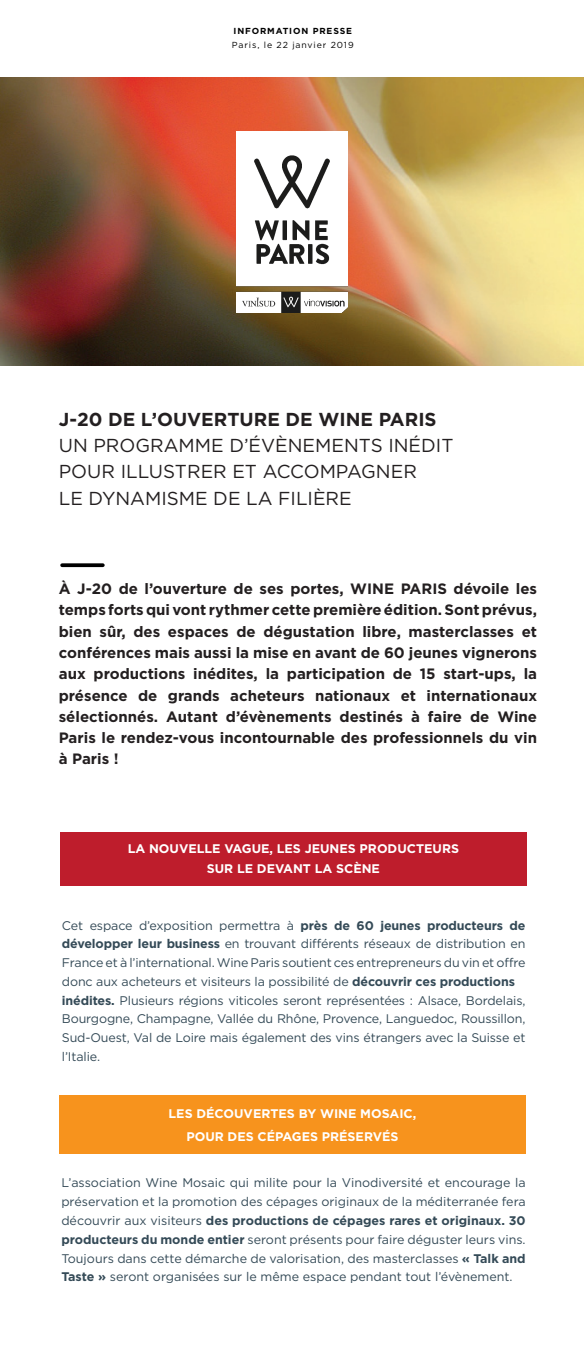
<style>
.page{position:relative;width:584px;height:1352px;background:#fff}
.page>*{position:absolute;margin:0;border:0;box-sizing:border-box;transform-origin:0 0}
.t1{font:18.75px "Gotham";color:#231f20}
.t2{font:700 18.75px "Gotham";color:#231f20}
.t3{font:700 15px/21.2px "Gotham";color:#231f20;text-align:justify}
.t4{font:12.5px/18.8px "Gotham";letter-spacing:-.01em;color:#344a57;text-align:justify}
.t5{font:700 12.5px "Gotham";color:#fff}
.t6{font:8.75px/13.8px "Gotham";letter-spacing:.1em;color:#000}
.s1{font-weight:700}
</style>
<div class="page">
<img style="left:0;top:78px;width:584px;height:287px">
<svg style="left:62px;top:563px;width:41px;height:4px"></svg>
<div style="left:60px;top:832px;width:467px;height:53px;background:#be1d2c"></div>
<img style="left:236px;top:131px;width:111px;height:181px">
<div style="left:59px;top:1094px;width:466px;height:59px;background:#f7931d"></div>
<p class="t6" style="left:232px;top:24px;width:123px"><span class="s1">INFORMATION PRESSE<br></span>Paris, le 22 janvier 2019</p>
<p class="t2" style="left:59px;top:407px;width:379px">J-20 DE L’OUVERTURE DE WINE PARIS</p>
<p class="t1" style="left:59px;top:433px;width:396px">UN PROGRAMME D’ÉVÈNEMENTS INÉDIT</p>
<p class="t1" style="left:59px;top:459px;width:359px">POUR ILLUSTRER ET ACCOMPAGNER</p>
<p class="t1" style="left:59px;top:486px;width:294px">LE DYNAMISME DE LA FILIÈRE</p>
<p class="t3" style="left:59px;top:578px;width:480px">À J-20 de l’ouverture de ses portes, WINE PARIS dévoile les temps forts qui vont rythmer cette première édition. Sont prévus, bien sûr, des espaces de dégustation libre, masterclasses et conférences mais aussi la mise en avant de 60 jeunes vignerons aux productions inédites, la participation de 15 start-ups, la présence de grands acheteurs nationaux et internationaux sélectionnés. Autant d’évènements destinés à faire de Wine Paris le rendez-vous incontournable des professionnels du vin à Paris !</p>
<p class="t5" style="left:128px;top:839px;width:333px">LA NOUVELLE VAGUE, LES JEUNES PRODUCTEURS</p>
<p class="t5" style="left:207px;top:859px;width:175px">SUR LE DEVANT LA SCÈNE</p>
<p class="t4" style="left:62px;top:915px;width:465px">Cet espace d’exposition permettra à <span class="s1">près de 60 jeunes producteurs de développer leur business</span> en trouvant différents réseaux de distribution en France et à l’international. Wine Paris soutient ces entrepreneurs du vin et offre donc aux acheteurs et visiteurs la possibilité de <span class="s1">découvrir ces productions</span></p>
<p class="t4" style="left:62px;top:990px;width:465px"><span class="s1">inédites.</span> Plusieurs régions viticoles seront représentées : Alsace, Bordelais, Bourgogne, Champagne, Vallée du Rhône, Provence, Languedoc, Roussillon, Sud-Ouest, Val de Loire mais également des vins étrangers avec la Suisse et l’Italie.</p>
<p class="t5" style="left:168px;top:1105px;width:249px">LES DÉCOUVERTES BY WINE MOSAIC,</p>
<p class="t5" style="left:186px;top:1127px;width:214px">POUR DES CÉPAGES PRÉSERVÉS</p>
<p class="t4" style="left:61px;top:1173px;width:466px">L’association Wine Mosaic qui milite pour la Vinodiversité et encourage la préservation et la promotion des cépages originaux de la méditerranée fera découvrir aux visiteurs <span class="s1">des productions de cépages rares et originaux. 30 producteurs du monde entier</span> seront présents pour faire déguster leurs vins.<br>Toujours dans cette démarche de valorisation, des masterclasses <span class="s1">« Talk and Taste »</span> seront organisées sur le même espace pendant tout l’évènement.</p>
</div>
